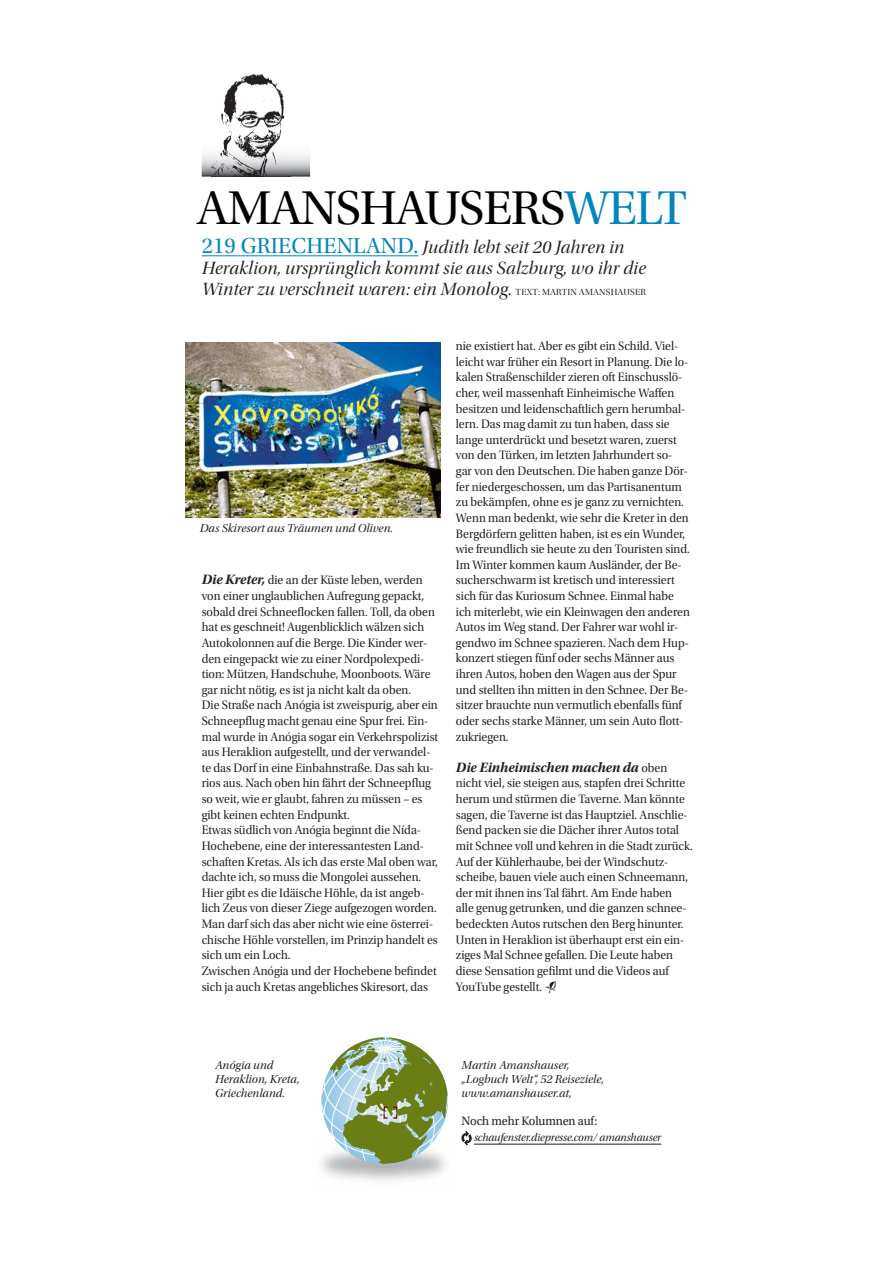
<style>
.page{position:relative;width:893px;height:1263px;background:#fff}
.page>*{position:absolute;margin:0;border:0;box-sizing:border-box;transform-origin:0 0}
.t1{font:49.65px "Utopia Std Subh";letter-spacing:-.02em;color:#000}
.t2{font:18.45px/21.3px "Utopia Std Disp It";letter-spacing:.01em;color:#231f20}
.t3{font:14.25px "Utopia Std Bold Subh It";letter-spacing:-.005em;color:#231f20}
.t4{font:12.75px/15.6px "Utopia Std Subh";color:#231f20;scale:.95 1}
.t5{font:12.75px "Utopia Std";letter-spacing:-.01em;color:#231f20;scale:.95 1}
.t6{font:12px/14.2px "Utopia Std Subh It";color:#231f20}
.t7{font:11.4px "Utopia Std Subh It";letter-spacing:-.01em;color:#231f20}
.s1{color:#0086bb}
.s2{font-family:"Utopia Std Subh";font-size:22.65px;color:#0086bb}
.s3{font-family:"Utopia Std Disp";font-size:9.3px}
.s4{font-family:"Utopia Std Bold Subh It";font-size:14.25px}
.s5{font-family:"Utopia Std Subh";font-size:12.75px}
</style>
<div class="page">
<img style="left:186px;top:343px;width:254px;height:175px">
<hr style="left:202px;top:256px;width:216px;height:1px;background:#0086bb">
<svg style="left:202px;top:154px;width:108px;height:23px"></svg>
<img style="left:212px;top:73px;width:78px;height:104px">
<svg style="left:321px;top:1037px;width:127px;height:128px"></svg>
<hr style="left:474px;top:1144px;width:187px;height:1px;background:#231f20">
<svg style="left:461px;top:1131px;width:11px;height:15px"></svg>
<h1 class="t1" style="left:197px;top:186px;width:491px">AMANSHAUSERS<span class="s1">WELT</span></h1>
<h2 class="t2" style="left:202px;top:237px;width:446px"><span class="s2">219 GRIECHENLAND.</span> Judith lebt seit 20 Jahren in<br>Heraklion, ursprünglich kommt sie aus Salzburg, wo ihr die<br>Winter zu verschneit waren: ein Monolog. <span class="s3">TEXT: MARTIN AMANSHAUSER</span></h2>
<p class="t6" style="left:200px;top:521px;width:195px">Das Skiresort aus Träumen und Oliven.</p>
<p class="t4" style="left:202px;top:573px;width:250px"><span class="s4">Die Kreter,</span> die an der Küste leben, werden von einer unglaublichen Aufregung gepackt, sobald drei Schneeflocken fallen. Toll, da oben hat es geschneit! Augenblicklich wälzen sich Autokolonnen auf die Berge. Die Kinder wer&shy;den eingepackt wie zu einer Nordpolexpedi&shy;tion: Mützen, Handschuhe, Moonboots. Wäre gar nicht nötig, es ist ja nicht kalt da oben.<br>Die Straße nach Anógia ist zweispurig, aber ein Schneepflug macht genau eine Spur frei. Ein&shy;mal wurde in Anógia sogar ein Verkehrspolizist aus Heraklion aufgestellt, und der verwandel&shy;te das Dorf in eine Einbahnstraße. Das sah ku&shy;rios aus. Nach oben hin fährt der Schneepflug so weit, wie er glaubt, fahren zu müssen – es gibt keinen echten Endpunkt.<br>Etwas südlich von Anógia beginnt die Nída-Hochebene, eine der interessantesten Land&shy;schaften Kretas. Als ich das erste Mal oben war, dachte ich, so muss die Mongolei aussehen.<br>Hier gibt es die Idäische Höhle, da ist angeb&shy;lich Zeus von dieser Ziege aufgezogen worden.<br>Man darf sich das aber nicht wie eine österrei&shy;chische Höhle vorstellen, im Prinzip handelt es sich um ein Loch.<br>Zwischen Anógia und der Hochebene befindet sich ja auch Kretas angebliches Skiresort, das</p>
<p class="t4" style="left:456px;top:339px;width:248px">nie existiert hat. Aber es gibt ein Schild. Viel&shy;leicht war früher ein Resort in Planung. Die lo&shy;kalen Straßenschilder zieren oft Einschusslö&shy;cher, weil massenhaft Einheimische Waffen besitzen und leidenschaftlich gern herumbal&shy;lern. Das mag damit zu tun haben, dass sie lange unterdrückt und besetzt waren, zuerst von den Türken, im letzten Jahrhundert so&shy;gar von den Deutschen. Die haben ganze Dör&shy;fer niedergeschossen, um das Partisanentum zu bekämpfen, ohne es je ganz zu vernichten.<br>Wenn man bedenkt, wie sehr die Kreter in den Bergdörfern gelitten haben, ist es ein Wunder, wie freundlich sie heute zu den Touristen sind.<br>Im Winter kommen kaum Ausländer, der Be&shy;sucherschwarm ist kretisch und interessiert sich für das Kuriosum Schnee. Einmal habe ich miterlebt, wie ein Kleinwagen den anderen Autos im Weg stand. Der Fahrer war wohl ir&shy;gendwo im Schnee spazieren. Nach dem Hup&shy;konzert stiegen fünf oder sechs Männer aus ihren Autos, hoben den Wagen aus der Spur und stellten ihn mitten in den Schnee. Der Be&shy;sitzer brauchte nun vermutlich ebenfalls fünf oder sechs starke Männer, um sein Auto flott&shy;zukriegen.</p>
<p class="t3" style="left:456px;top:759px;width:213px">Die Einheimischen machen da <span class="s5">oben</span></p>
<p class="t4" style="left:456px;top:777px;width:251px">nicht viel, sie steigen aus, stapfen drei Schritte herum und stürmen die Taverne. Man könnte sagen, die Taverne ist das Hauptziel. Anschlie&shy;ßend packen sie die Dächer ihrer Autos total mit Schnee voll und kehren in die Stadt zurück.<br>Auf der Kühlerhaube, bei der Windschutz&shy;scheibe, bauen viele auch einen Schneemann, der mit ihnen ins Tal fährt. Am Ende haben alle genug getrunken, und die ganzen schnee&shy;bedeckten Autos rutschen den Berg hinunter.<br>Unten in Heraklion ist überhaupt erst ein ein&shy;ziges Mal Schnee gefallen. Die Leute haben diese Sensation gefilmt und die Videos auf YouTube gestellt.</p>
<p class="t6" style="left:215px;top:1059px;width:86px">Anógia und<br>Heraklion, Kreta,<br>Griechenland.</p>
<p class="t6" style="left:462px;top:1058px;width:144px">Martin Amanshauser, „Logbuch Welt“, 52 Reiseziele, www.amanshauser.at,</p>
<p class="t5" style="left:462px;top:1114px;width:145px">Noch mehr Kolumnen auf:</p>
<p class="t7" style="left:474px;top:1132px;width:189px">schaufenster.diepresse.com/ amanshauser</p>
</div>
